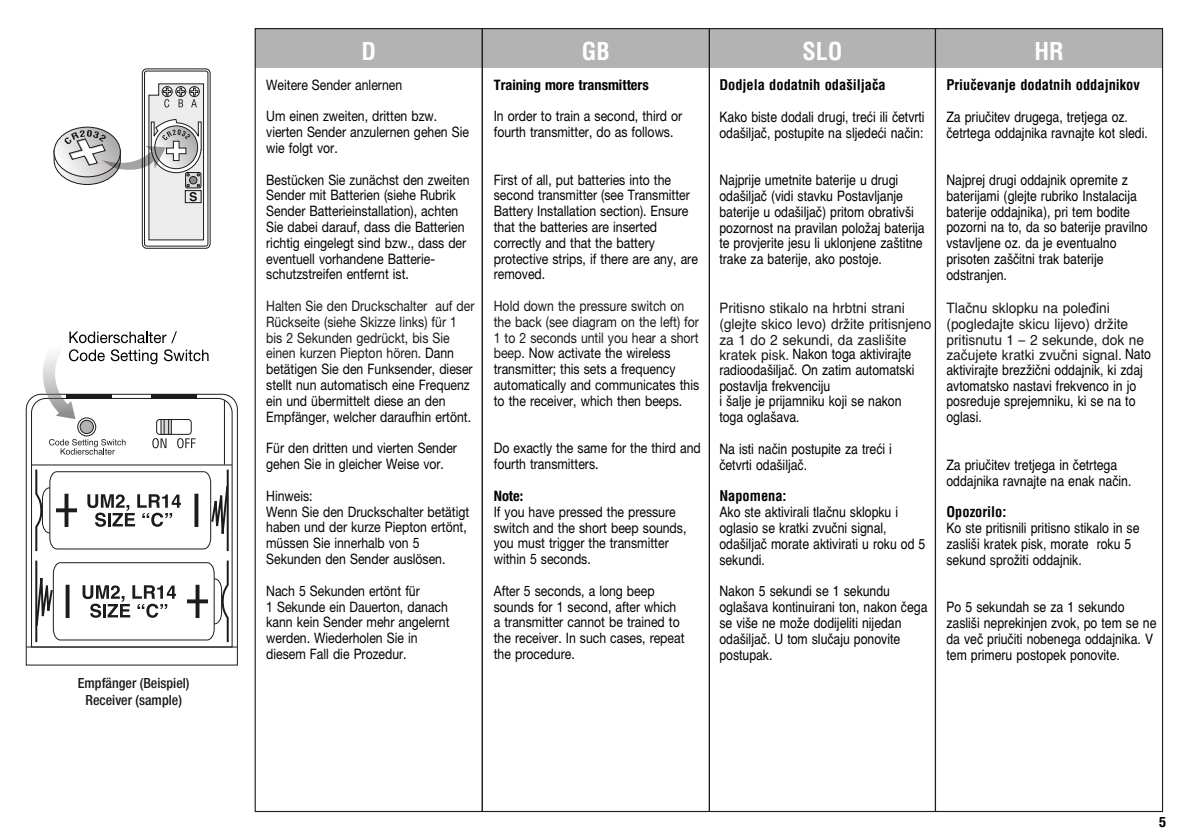
<style>
.page{position:relative;width:1191px;height:840px;background:#fff}
.page>*{position:absolute;margin:0;border:0;box-sizing:border-box;transform-origin:0 0}
.t1{font:700 condensed 24px "Helvetica";color:#fff}
.t2{font:14.4px/15.8px "Helvetica Neue";color:#000;scale:.85 1}
.t3{font:14.4px/15.8px "Helvetica LTCE";color:#000;scale:.85 1}
.t4{font:14.4px/15.6px "Helvetica LTCE";color:#1a171c;scale:.95 1}
.t5{font:700 condensed 14.4px "Helvetica LTCE";color:#000}
.t6{font:700 condensed 14.4px "Helvetica Neue";color:#000}
.t7{font:700 condensed 14.4px "Helvetica Neue";color:#020201}
.t8{font:500 condensed 14px/16.8px "Helvetica Neue LT Std";color:#1a171c;text-align:center}
.s1{color:#1a171c}
.s2{color:#000}
</style>
<div class="page">
<div style="left:255px;top:29px;width:907px;height:39px;background:#b3b3b3"></div>
<div style="left:935px;top:28px;width:228px;height:783px;border:1px solid #1c1c1a"></div>
<svg style="left:25px;top:393px;width:213px;height:272px"></svg>
<svg style="left:34px;top:467px;width:196px;height:176px"></svg>
<svg style="left:43px;top:331px;width:165px;height:123px"></svg>
<div style="left:142px;top:69px;width:68px;height:179px;border:1px solid #1c1c1b;border-radius:4px"></div>
<svg style="left:54px;top:70px;width:154px;height:176px"></svg>
<p class="t8" style="left:78px;top:673px;width:113px">Empfänger (Beispiel)<br>Receiver (sample)</p>
<h1 class="t1" style="left:361px;top:36px;width:16px">D</h1>
<h1 class="t1" style="left:582px;top:36px;width:30px">GB</h1>
<h1 class="t1" style="left:802px;top:36px;width:42px">SLO</h1>
<h1 class="t1" style="left:1034px;top:36px;width:31px">HR</h1>
<p class="t2" style="left:266px;top:68px;width:203px;line-height:31.6px">Weitere Sender anlernen<br>Um einen zweiten, dritten bzw.</p>
<p class="t2" style="left:266px;top:124px;width:240px">vierten Sender anzulernen gehen Sie wie folgt vor.</p>
<p class="t2" style="left:266px;top:171px;width:241px">Bestücken Sie zunächst den zweiten Sender mit Batterien (siehe Rubrik Sender Batterieinstallation), achten Sie dabei darauf, dass die Batterien richtig eingelegt sind bzw., dass der eventuell vorhandene Batterie&shy;schutzstreifen entfernt ist.</p>
<p class="t2" style="left:266px;top:297px;width:246px"><span class="s1">Halten Sie den Druckschalter auf der Rückseite (siehe Skizze links) für 1 bis 2 Sekunden gedrückt, bis Sie einen kurzen Piepton hören.</span> Dann betätigen Sie den Funksender, dieser stellt nun automatisch eine Frequenz ein und übermittelt diese an den Empfänger, welcher daraufhin ertönt.</p>
<p class="t2" style="left:266px;top:440px;width:226px">Für den dritten und vierten Sender gehen Sie in gleicher Weise vor.</p>
<p class="t2" style="left:266px;top:487px;width:240px">Hinweis:<br>Wenn Sie den Druckschalter betätigt haben und der kurze Piepton ertönt, müssen Sie innerhalb von 5<br>Sekunden den Sender auslösen.</p>
<p class="t2" style="left:266px;top:582px;width:217px">Nach 5 Sekunden ertönt für<br>1 Sekunde ein Dauerton, danach kann kein Sender mehr angelernt werden. Wiederholen Sie in diesem Fall die Prozedur.</p>
<p class="t5" style="left:719px;top:76px;width:168px">Dodjela dodatnih odašiljača</p>
<p class="t3" style="left:719px;top:109px;width:243px">Kako biste dodali drugi, treći ili četvrti odašiljač, postupite na sljedeći način:</p>
<p class="t3" style="left:719px;top:172px;width:243px">Najprije umetnite baterije u drugi odašiljač (vidi stavku Postavljanje baterije u odašiljač) pritom obrativši pozornost na pravilan položaj baterija te provjerite jesu li uklonjene zaštitne trake za baterije, ako postoje.</p>
<p class="t3" style="left:719px;top:300px;width:251px"><span class="s1">Pritisno stikalo na hrbtni strani (glejte skico levo) držite pritisnjeno za 1 do 2 sekundi, da zaslišite kratek pisk.</span> Nakon toga aktivirajte radioodašiljač. On zatim automatski postavlja frekvenciju<br>i šalje je prijamniku koji se nakon<br>toga oglašava.</p>
<p class="t3" style="left:719px;top:441px;width:205px">Na isti način postupite za treći i četvrti odašiljač.</p>
<p class="t5" style="left:719px;top:487px;width:69px">Napomena:</p>
<p class="t3" style="left:719px;top:504px;width:244px">Ako ste aktivirali tlačnu sklopku i oglasio se kratki zvučni signal, odašiljač morate aktivirati u roku od 5 sekundi.</p>
<p class="t3" style="left:719px;top:583px;width:246px">Nakon 5 sekundi se 1 sekundu oglašava kontinuirani ton, nakon čega se više ne može dodijeliti nijedan odašiljač. U tom slučaju ponovite postupak.</p>
<p class="t5" style="left:946px;top:76px;width:195px">Priučevanje dodatnih oddajnikov</p>
<p class="t3" style="left:946px;top:109px;width:238px">Za priučitev drugega, tretjega oz. četrtega oddajnika ravnajte kot sledi.</p>
<p class="t3" style="left:946px;top:172px;width:238px">Najprej drugi oddajnik opremite z baterijami (glejte rubriko Instalacija baterije oddajnika), pri tem bodite pozorni na to, da so baterije pravilno vstavljene oz. da je eventualno prisoten zaščitni trak baterije odstranjen.</p>
<p class="t4" style="left:946px;top:300px;width:217px">Tlačnu sklopku na poleđini (pogledajte skicu lijevo) držite pritisnutu 1 – 2 sekunde, dok ne začujete kratki zvučni signal. <span class="s2">Nato aktivirajte brezžični oddajnik, ki zdaj avtomatsko nastavi frekvenco in jo posreduje sprejemniku, ki se na to oglasi.</span></p>
<p class="t3" style="left:946px;top:456px;width:219px">Za priučitev tretjega in četrtega oddajnika ravnajte na enak način.</p>
<p class="t5" style="left:946px;top:502px;width:62px">Opozorilo:</p>
<p class="t3" style="left:946px;top:520px;width:229px">Ko ste pritisnili pritisno stikalo in se zasliši kratek pisk, morate roku 5 sekund sprožiti oddajnik.</p>
<p class="t3" style="left:946px;top:599px;width:249px">Po 5 sekundah se za 1 sekundo zasliši neprekinjen zvok, po tem se ne da več priučiti nobenega oddajnika. V tem primeru postopek ponovite.</p>
<p class="t6" style="left:494px;top:76px;width:156px">Training more transmitters</p>
<p class="t2" style="left:494px;top:108px;width:223px">In order to train a second, third or fourth transmitter, do as follows.</p>
<p class="t2" style="left:494px;top:171px;width:242px">First of all, put batteries into the second transmitter (see Transmitter<br>Battery Installation section). Ensure that the batteries are inserted correctly and that the battery protective strips, if there are any, are removed.</p>
<p class="t2" style="left:494px;top:297px;width:243px"><span class="s1">Hold down the pressure switch on the back (see diagram on the left) for 1 to 2 seconds until you hear a short beep.</span> Now activate the wireless transmitter; this sets a frequency automatically and communicates this to the receiver, which then beeps.</p>
<p class="t2" style="left:494px;top:440px;width:245px">Do exactly the same for the third and fourth transmitters.</p>
<p class="t6" style="left:494px;top:486px;width:31px">Note:</p>
<p class="t2" style="left:494px;top:503px;width:228px">If you have pressed the pressure switch and the short beep sounds, you must trigger the transmitter within 5 seconds.</p>
<p class="t2" style="left:494px;top:582px;width:226px">After 5 seconds, a long beep sounds for 1 second, after which a transmitter cannot be trained to the receiver. In such cases, repeat the procedure.</p>
<p class="t7" style="left:1159px;top:812px;width:8px">5</p>
</div>
